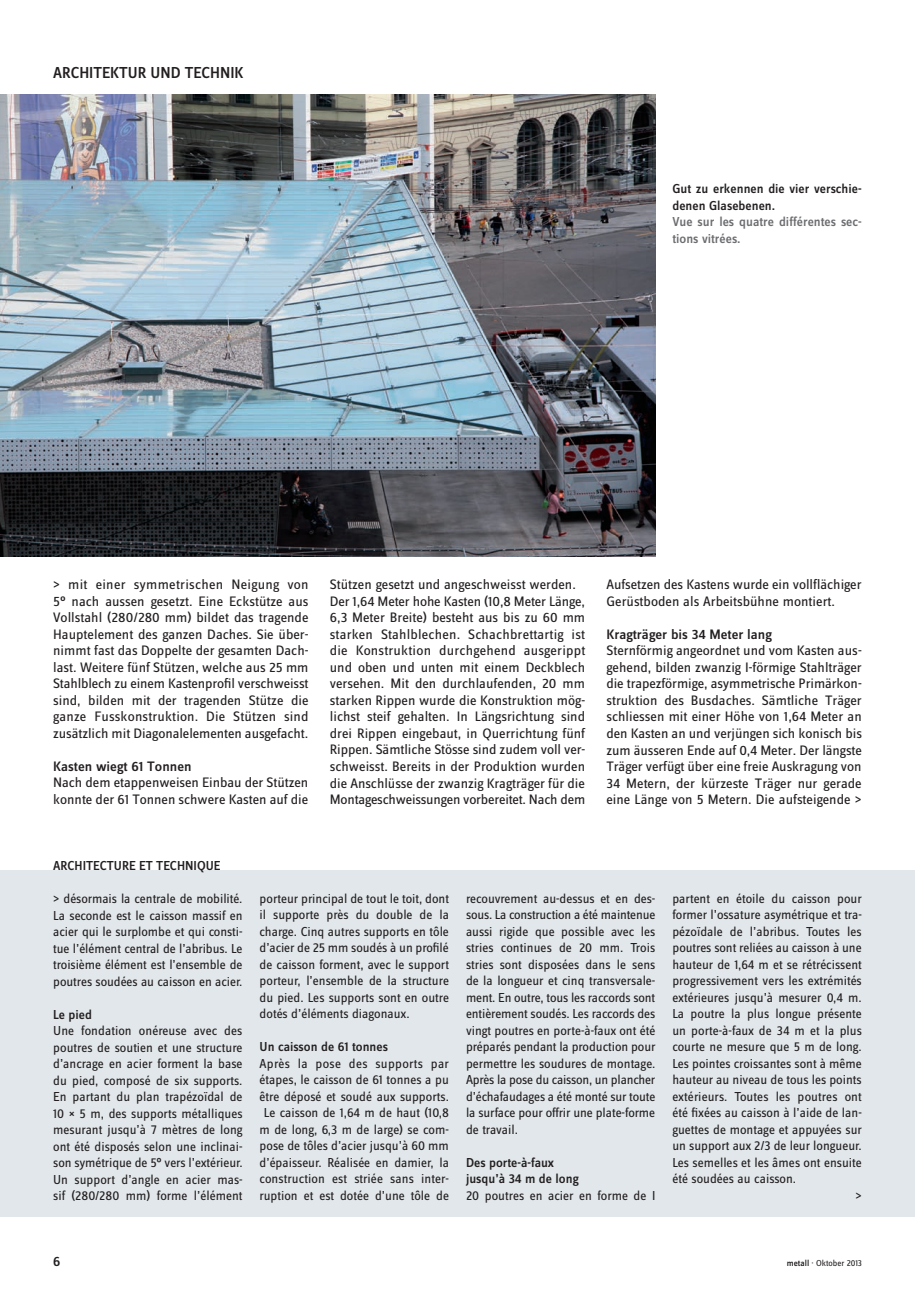
<style>
.page{position:relative;width:915px;height:1293px;background:#fff}
.page>*{position:absolute;margin:0;border:0;box-sizing:border-box;transform-origin:0 0}
.DE_rubrik_11{font:500 16.5px "Zine Sans Dis";color:#231f20}
.DE_Grundtext_ohne_EZ{font:14.25px/16.5px "Zine Sans Dis";letter-spacing:-.005em;color:#231f20;text-align:justify}
.DE_Grundtext_ohne_EZ-2{font:500 14.25px "Zine Sans Dis";color:#231f20}
.FR_Grundtext_ohne_EZ{font:13.5px/16.5px "Zine Sans Dis";color:#231f20;text-align:justify}
.FR_Grundtext_ohne_EZ-2{font:500 13.5px "Zine Sans Dis";color:#231f20}
.DE_Legende_9__medium{font:500 13.5px/16.5px "Zine Sans Dis";color:#231f20}
.FR_Legende_9__medium{font:500 13.5px/16.5px "Zine Sans Dis";color:#6c6d70}
.FR_rubrik_9__med{font:500 13.5px "Zine Sans Dis";color:#231f20}
.t1{font:9px "Zine Sans Dis";color:#231f20}
.s1{font-weight:500}
</style>
<div class="page">
<div style="left:0;top:870px;width:914px;height:346px;background:#e1e7ea"></div>
<img style="left:0;top:94px;width:655px;height:462px">
<p class="DE_rubrik_11" style="left:53px;top:64px;width:192px">ARCHITEKTUR UND TECHNIK</p>
<p class="DE_Legende_9__medium" style="left:672px;top:181px;width:191px">Gut zu erkennen die vier verschie&shy;denen Glasebenen.</p>
<p class="FR_Legende_9__medium" style="left:672px;top:214px;width:191px">Vue sur les quatre différentes sec&shy;tions vitrées.</p>
<p class="DE_Grundtext_ohne_EZ" style="left:53px;top:577px;width:257px">&gt; mit einer symmetrischen Neigung von 5° nach aussen gesetzt. Eine Eckstütze aus Vollstahl (280/280 mm) bildet das tragende Hauptelement des ganzen Daches. Sie über&shy;nimmt fast das Doppelte der gesamten Dach&shy;last. Weitere fünf Stützen, welche aus 25 mm Stahlblech zu einem Kastenprofil verschweisst sind, bilden mit der tragenden Stütze die ganze Fusskonstruktion. Die Stützen sind zusätzlich mit Diagonalelementen ausgefacht.</p>
<p class="DE_Grundtext_ohne_EZ-2" style="left:53px;top:759px;width:140px">Kasten wiegt 61 Tonnen</p>
<p class="DE_Grundtext_ohne_EZ" style="left:53px;top:775px;width:256px">Nach dem etappenweisen Einbau der Stützen konnte der 61 Tonnen schwere Kasten auf die</p>
<p class="FR_rubrik_9__med" style="left:53px;top:859px;width:169px">ARCHITECTURE ET TECHNIQUE</p>
<p class="DE_Grundtext_ohne_EZ" style="left:330px;top:577px;width:247px">Stützen gesetzt und angeschweisst werden.</p>
<p class="DE_Grundtext_ohne_EZ" style="left:330px;top:593px;width:257px">Der 1,64 Meter hohe Kasten (10,8 Meter Länge, 6,3 Meter Breite) besteht aus bis zu 60 mm starken Stahlblechen. Schachbrettartig ist die Konstruktion durchgehend ausgerippt und oben und unten mit einem Deckblech versehen. Mit den durchlaufenden, 20 mm starken Rippen wurde die Konstruktion mög&shy;lichst steif gehalten. In Längsrichtung sind drei Rippen eingebaut, in Querrichtung fünf Rippen. Sämtliche Stösse sind zudem voll ver&shy;schweisst. Bereits in der Produktion wurden die Anschlüsse der zwanzig Kragträger für die Montageschweissungen vorbereitet. Nach dem</p>
<p class="DE_Grundtext_ohne_EZ" style="left:606px;top:577px;width:256px">Aufsetzen des Kastens wurde ein vollflächiger<br>Gerüstboden als Arbeitsbühne montiert.</p>
<p class="DE_Grundtext_ohne_EZ-2" style="left:606px;top:627px;width:167px">Kragträger bis 34 Meter lang</p>
<p class="DE_Grundtext_ohne_EZ" style="left:606px;top:643px;width:257px">Sternförmig angeordnet und vom Kasten aus&shy;gehend, bilden zwanzig I-förmige Stahlträger die trapezförmige, asymmetrische Primärkon&shy;struktion des Busdaches. Sämtliche Träger schliessen mit einer Höhe von 1,64 Meter an den Kasten an und verjüngen sich konisch bis zum äusseren Ende auf 0,4 Meter. Der längste Träger verfügt über eine freie Auskragung von 34 Metern, der kürzeste Träger nur gerade eine Länge von 5 Metern. Die aufsteigende &gt;</p>
<p class="FR_Grundtext_ohne_EZ" style="left:53px;top:891px;width:191px">&gt; désormais la centrale de mobilité.<br>La seconde est le caisson massif en acier qui le surplombe et qui consti&shy;tue l’élément central de l’abribus. Le troisième élément est l’ensemble de poutres soudées au caisson en acier.</p>
<p class="FR_Grundtext_ohne_EZ-2" style="left:53px;top:1007px;width:40px">Le pied</p>
<p class="FR_Grundtext_ohne_EZ" style="left:53px;top:1023px;width:191px">Une fondation onéreuse avec des poutres de soutien et une structure d’ancrage en acier forment la base du pied, composé de six supports.<br>En partant du plan trapézoïdal de 10 ³ 5 m, des supports métalliques mesurant jusqu’à 7 mètres de long ont été disposés selon une inclinai&shy;son symétrique de 5° vers l’extérieur.<br>Un support d’angle en acier mas&shy;sif (280/280 mm) forme l’élément</p>
<p class="FR_Grundtext_ohne_EZ" style="left:259px;top:891px;width:191px">porteur principal de tout le toit, dont il supporte près du double de la charge. Cinq autres supports en tôle d’acier de 25 mm soudés à un profilé de caisson forment, avec le support porteur, l’ensemble de la structure du pied. Les supports sont en outre dotés d’éléments diagonaux.</p>
<p class="FR_Grundtext_ohne_EZ-2" style="left:259px;top:1040px;width:130px">Un caisson de 61 tonnes</p>
<p class="FR_Grundtext_ohne_EZ" style="left:259px;top:1056px;width:191px;text-align:center">Après la pose des supports par étapes, le caisson de 61 tonnes a pu être déposé et soudé aux supports.<br>Le caisson de 1,64 m de haut (10,8 m de long, 6,3 m de large) se com&shy;pose de tôles d’acier jusqu’à 60 mm d’épaisseur. Réalisée en damier, la construction est striée sans inter&shy;ruption et est dotée d’une tôle de</p>
<p class="FR_Grundtext_ohne_EZ" style="left:466px;top:891px;width:191px">recouvrement au-dessus et en des&shy;sous. La construction a été maintenue aussi rigide que possible avec les stries continues de 20 mm. Trois stries sont disposées dans le sens de la longueur et cinq transversale&shy;ment. En outre, tous les raccords sont entièrement soudés. Les raccords des vingt poutres en porte-à-faux ont été préparés pendant la production pour permettre les soudures de montage.<br>Après la pose du caisson, un plancher d’échafaudages a été monté sur toute la surface pour offrir une plate-forme de travail.</p>
<p class="FR_Grundtext_ohne_EZ-2" style="left:466px;top:1155px;width:89px">Des porte-à-faux</p>
<p class="FR_Grundtext_ohne_EZ-2" style="left:466px;top:1172px;width:114px">jusqu’à 34 m de long</p>
<p class="FR_Grundtext_ohne_EZ" style="left:466px;top:1187px;width:191px">20 poutres en acier en forme de I</p>
<p class="FR_Grundtext_ohne_EZ" style="left:672px;top:890px;width:191px">partent en étoile du caisson pour former l’ossature asymétrique et tra&shy;pézoïdale de l’abribus. Toutes les poutres sont reliées au caisson à une hauteur de 1,64 m et se rétrécissent progressivement vers les extrémités extérieures jusqu’à mesurer 0,4 m.<br>La poutre la plus longue présente un porte-à-faux de 34 m et la plus courte ne mesure que 5 m de long.<br>Les pointes croissantes sont à même hauteur au niveau de tous les points extérieurs. Toutes les poutres ont été fixées au caisson à l’aide de lan&shy;guettes de montage et appuyées sur un support aux 2/3 de leur longueur.<br>Les semelles et les âmes ont ensuite été soudées au caisson.</p>
<p class="FR_Grundtext_ohne_EZ" style="left:855px;top:1188px;width:8px">&gt;</p>
<p class="DE_Grundtext_ohne_EZ-2" style="left:53px;top:1254px;width:9px">6</p>
<p class="t1" style="left:786px;top:1259px;width:76px"><span class="s1">metall</span> · Oktober 2013</p>
</div>
